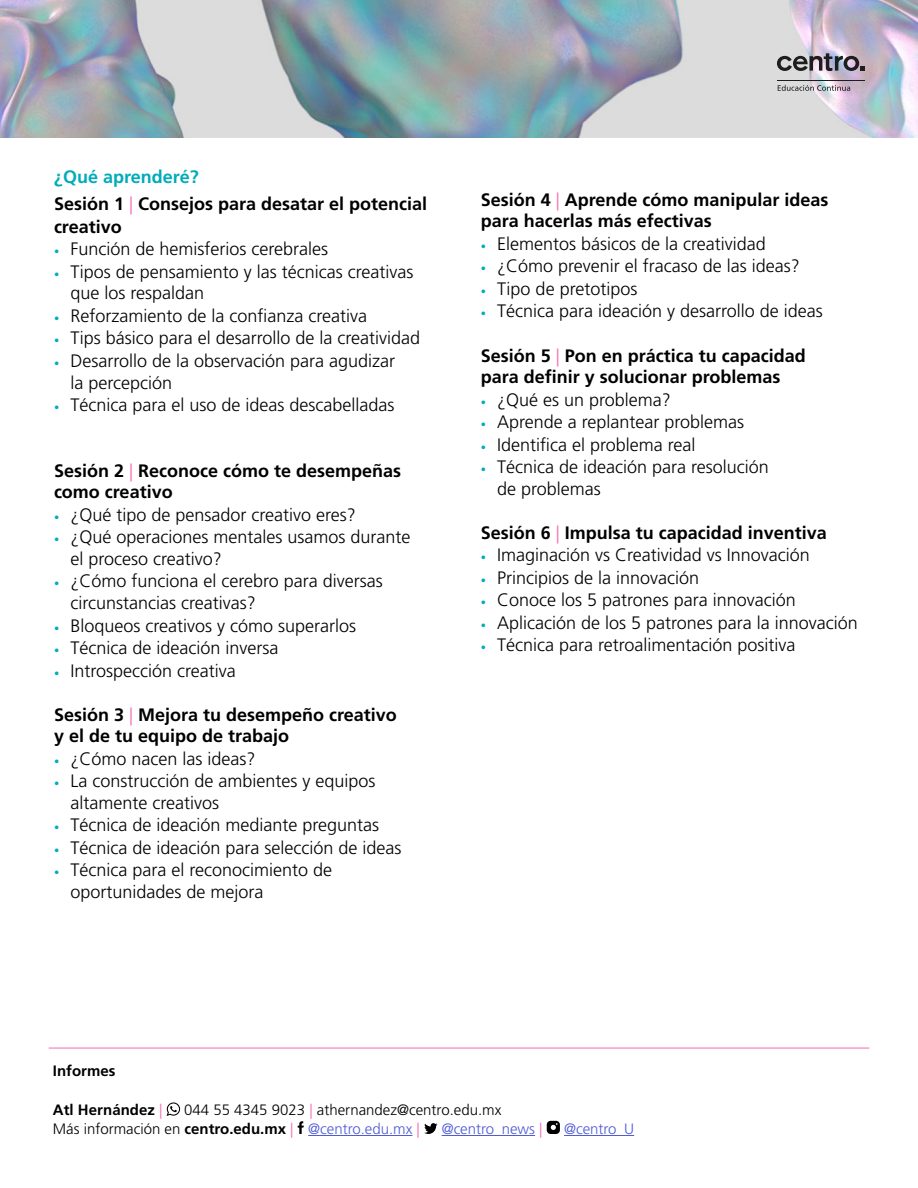
<style>
.page{position:relative;width:918px;height:1188px;background:#fff}
.page>*{position:absolute;margin:0;border:0;box-sizing:border-box;transform-origin:0 0}
.t1{font:300 18px/21.6px "Frutiger";color:#000}
.t2{font:700 18px "Frutiger";color:#000}
.t3{font:700 18px "Frutiger";color:#00acb9}
.t4{font:300 15px/19.5px "Frutiger";color:#000}
.t5{font:300 15px "Frutiger";color:#4f5cd6}
.t6{font:700 15px "Frutiger";color:#000}
.s1{font-weight:300;color:#f76db4}
.s2{font-size:10.5px;color:#00acb9}
.s3{font-weight:300;color:#f56cb5}
.s4{color:#f56cb5}
.s5{font-weight:700}
.s6{color:#4f5cd6}
</style>
<div class="page">
<img style="left:0;top:0;width:918px;height:137px">
<svg style="left:778px;top:85px;width:72px;height:6px"></svg>
<hr style="left:777px;top:81px;width:88px;height:1px;background:#1e1e1e">
<svg style="left:777px;top:53px;width:88px;height:18px;background:#88848c"></svg>
<hr style="left:49px;top:1048px;width:820px;height:1px;background:#f56cb5">
<hr style="left:308px;top:1135px;width:104px;height:1px;background:#4f5cd6">
<hr style="left:442px;top:1135px;width:93px;height:1px;background:#4f5cd6">
<hr style="left:564px;top:1135px;width:70px;height:1px;background:#4f5cd6">
<svg style="left:167px;top:1102px;width:13px;height:14px"></svg>
<svg style="left:298px;top:1121px;width:6px;height:13px"></svg>
<svg style="left:424px;top:1123px;width:14px;height:11px"></svg>
<div style="left:547px;top:1121px;width:13px;height:13px;background:#000;border-radius:4px"></div>
<svg style="left:551px;top:1123px;width:7px;height:7px"></svg>
<p class="t3" style="left:54px;top:167px;width:146px">¿Qué aprenderé?</p>
<p class="t2" style="left:54px;top:194px;width:375px">Sesión 1 <span class="s1">|</span> Consejos para desatar el potencial</p>
<p class="t2" style="left:54px;top:216px;width:69px">creativo</p>
<p class="t1" style="left:54px;top:239px;width:276px"><span class="s2">•</span> Función de hemisferios cerebrales</p>
<p class="t1" style="left:70px;top:261px;width:345px;text-indent:-16px"><span class="s2">•</span> Tipos de pensamiento y las técnicas creativas que los respaldan</p>
<p class="t1" style="left:54px;top:305px;width:315px"><span class="s2">•</span> Reforzamiento de la confianza creativa</p>
<p class="t1" style="left:54px;top:328px;width:368px"><span class="s2">•</span> Tips básico para el desarrollo de la creatividad</p>
<p class="t1" style="left:54px;top:350px;width:343px"><span class="s2">•</span> Desarrollo de la observación para agudizar</p>
<p class="t1" style="left:71px;top:372px;width:103px">la percepción</p>
<p class="t1" style="left:54px;top:394px;width:342px"><span class="s2">•</span> Técnica para el uso de ideas descabelladas</p>
<p class="t2" style="left:54px;top:460px;width:349px">Sesión 2 <span class="s1">|</span> Reconoce cómo te desempeñas</p>
<p class="t2" style="left:54px;top:482px;width:120px">como creativo</p>
<p class="t1" style="left:54px;top:504px;width:303px"><span class="s2">•</span> ¿Qué tipo de pensador creativo eres?</p>
<p class="t1" style="left:54px;top:527px;width:358px"><span class="s2">•</span> ¿Qué operaciones mentales usamos durante</p>
<p class="t1" style="left:71px;top:548px;width:153px">el proceso creativo?</p>
<p class="t1" style="left:54px;top:571px;width:330px"><span class="s2">•</span> ¿Cómo funciona el cerebro para diversas</p>
<p class="t1" style="left:71px;top:592px;width:187px">circunstancias creativas?</p>
<p class="t1" style="left:54px;top:615px;width:304px"><span class="s2">•</span> Bloqueos creativos y cómo superarlos</p>
<p class="t1" style="left:54px;top:637px;width:226px"><span class="s2">•</span> Técnica de ideación inversa</p>
<p class="t1" style="left:54px;top:660px;width:183px"><span class="s2">•</span> Introspección creativa</p>
<p class="t2" style="left:54px;top:704px;width:344px">Sesión 3 <span class="s1">|</span> Mejora tu desempeño creativo</p>
<p class="t2" style="left:54px;top:725px;width:237px">y el de tu equipo de trabajo</p>
<p class="t1" style="left:54px;top:748px;width:203px"><span class="s2">•</span> ¿Cómo nacen las ideas?</p>
<p class="t1" style="left:54px;top:771px;width:323px"><span class="s2">•</span> La construcción de ambientes y equipos</p>
<p class="t1" style="left:71px;top:792px;width:150px">altamente creativos</p>
<p class="t1" style="left:54px;top:815px;width:327px"><span class="s2">•</span> Técnica de ideación mediante preguntas</p>
<p class="t1" style="left:54px;top:837px;width:349px"><span class="s2">•</span> Técnica de ideación para selección de ideas</p>
<p class="t1" style="left:54px;top:860px;width:280px"><span class="s2">•</span> Técnica para el reconocimiento de</p>
<p class="t1" style="left:71px;top:881px;width:195px">oportunidades de mejora</p>
<p class="t2" style="left:481px;top:189px;width:349px">Sesión 4 <span class="s1">|</span> Aprende cómo manipular ideas</p>
<p class="t2" style="left:481px;top:211px;width:233px">para hacerlas más efectivas</p>
<p class="t1" style="left:481px;top:233px;width:287px"><span class="s2">•</span> Elementos básicos de la creatividad</p>
<p class="t1" style="left:481px;top:256px;width:321px"><span class="s2">•</span> ¿Cómo prevenir el fracaso de las ideas?</p>
<p class="t1" style="left:481px;top:278px;width:158px"><span class="s2">•</span> Tipo de pretotipos</p>
<p class="t1" style="left:481px;top:301px;width:344px"><span class="s2">•</span> Técnica para ideación y desarrollo de ideas</p>
<p class="t2" style="left:481px;top:345px;width:327px">Sesión 5 <span class="s1">|</span> Pon en práctica tu capacidad</p>
<p class="t2" style="left:481px;top:366px;width:301px">para definir y solucionar problemas</p>
<p class="t1" style="left:481px;top:389px;width:192px"><span class="s2">•</span> ¿Qué es un problema?</p>
<p class="t1" style="left:481px;top:411px;width:265px"><span class="s2">•</span> Aprende a replantear problemas</p>
<p class="t1" style="left:481px;top:434px;width:216px"><span class="s2">•</span> Identifica el problema real</p>
<p class="t1" style="left:481px;top:456px;width:290px"><span class="s2">•</span> Técnica de ideación para resolución</p>
<p class="t1" style="left:497px;top:478px;width:105px">de problemas</p>
<p class="t2" style="left:481px;top:522px;width:348px">Sesión 6 <span class="s1">|</span> Impulsa tu capacidad inventiva</p>
<p class="t1" style="left:481px;top:545px;width:331px"><span class="s2">•</span> Imaginación vs Creatividad vs Innovación</p>
<p class="t1" style="left:481px;top:567px;width:220px"><span class="s2">•</span> Principios de la innovación</p>
<p class="t1" style="left:481px;top:590px;width:317px"><span class="s2">•</span> Conoce los 5 patrones para innovación</p>
<p class="t1" style="left:481px;top:612px;width:379px"><span class="s2">•</span> Aplicación de los 5 patrones para la innovación</p>
<p class="t1" style="left:481px;top:635px;width:316px"><span class="s2">•</span> Técnica para retroalimentación positiva</p>
<p class="t6" style="left:53px;top:1061px;width:64px">Informes</p>
<p class="t6" style="left:53px;top:1100px;width:111px">Atl Hernández <span class="s3">|</span></p>
<p class="t4" style="left:53px;top:1100px;width:450px;text-indent:131px">044 55 4345 9023 <span class="s4">|</span> athernandez@centro.edu.mx<br>Más información en <span class="s5">centro.edu.mx</span> <span class="s4">|</span> <span class="s6">@centro.edu.mx</span> <span class="s4">|</span></p>
<p class="t5" style="left:442px;top:1120px;width:102px">@centro_news <span class="s4">|</span></p>
<p class="t5" style="left:564px;top:1120px;width:72px">@centro_U</p>
</div>
